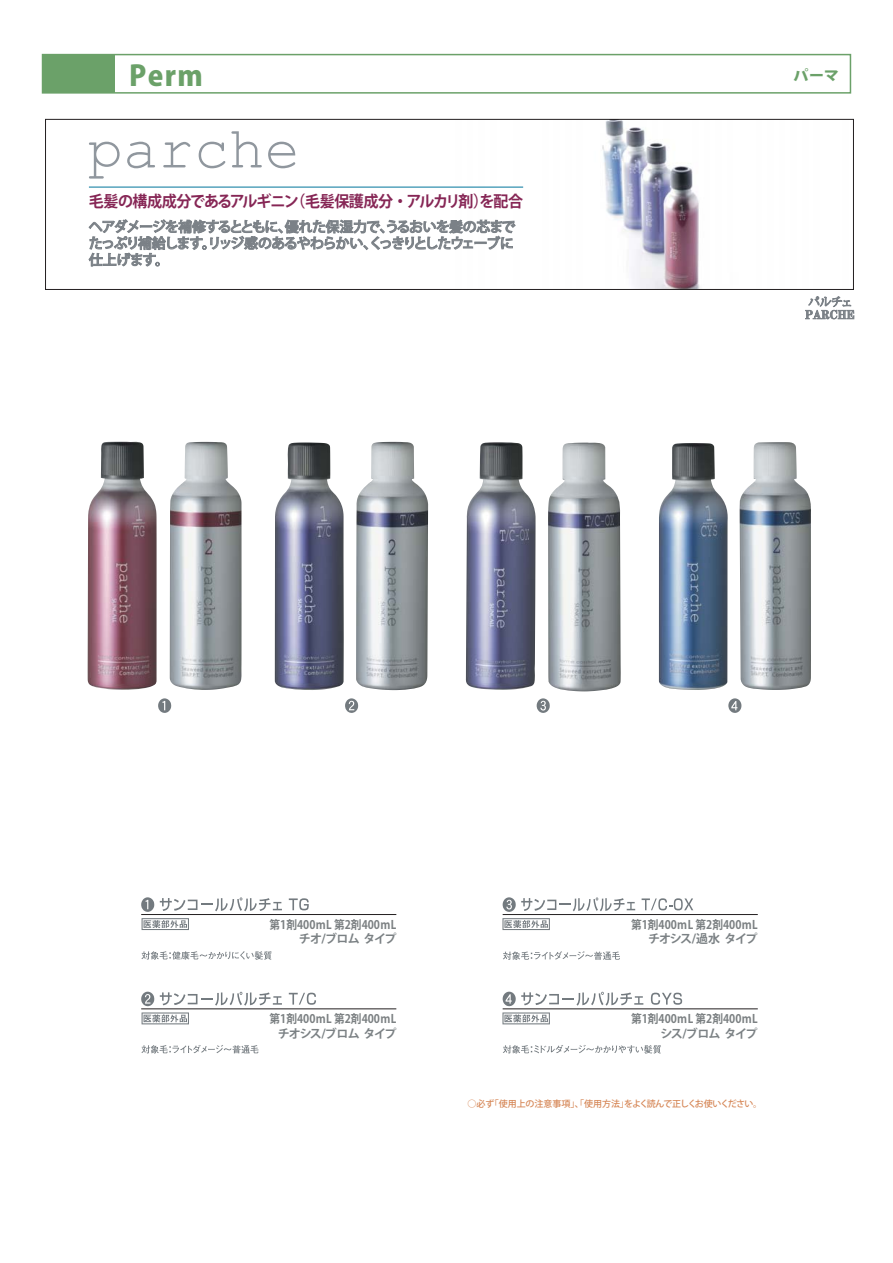
<style>
.page{position:relative;width:893px;height:1263px;background:#fff}
.page>*{position:absolute;margin:0;border:0;box-sizing:border-box;transform-origin:0 0}
.t1{font:28.05px "Koz Go Pro Heavy 90 msp RKSJ H";color:#6ba169}
.t2{font:15.75px "Koz Go Pro Bold 90 msp RKSJ H";letter-spacing:-.065em;color:#862655;scale:.95 1}
.t3{font:15px "Koz Go Pro Heavy 90 msp RKSJ H";color:#6ba169}
.t4{font:13.8px/16.5px "Koz Go Pro Medium 90 msp RKSJ H";letter-spacing:-.07em;color:#737a7f;text-align:justify}
.t5{font:12px "Koz Go Pro Bold 90 msp RKSJ H";letter-spacing:-.1em;color:#7b8184}
.t6{font:11.85px "Koz Go Pro Bold 90 msp RKSJ H";color:#7b8082;scale:.91 1}
.t7{font:11.55px "Midashi Min Pro MA31 90 msp RKSJ H";letter-spacing:.05em;color:#737a7f}
.t8{font:11.55px "Koz Min Pr 6 N Regular 90 msp RKSJ H";color:#737a7f}
.t9{font:9px "Koz Go Pr 6 N Medium 90 msp RKSJ H";letter-spacing:-.015em;color:#d68757}
.s1{color:#7b8187}
</style>
<div class="page">
<img style="left:449px;top:121px;width:251px;height:167px">
<div style="left:45px;top:119px;width:808px;height:171px;border:1px solid #231f20"></div>
<img style="left:88px;top:441px;width:69px;height:249px">
<img style="left:170px;top:442px;width:72px;height:248px">
<img style="left:275px;top:442px;width:69px;height:248px">
<img style="left:356px;top:442px;width:72px;height:248px">
<img style="left:466px;top:442px;width:69px;height:248px">
<img style="left:548px;top:442px;width:73px;height:249px">
<img style="left:659px;top:443px;width:69px;height:247px">
<img style="left:739px;top:442px;width:72px;height:248px">
<svg style="left:158px;top:698px;width:13px;height:15px"></svg>
<svg style="left:345px;top:698px;width:13px;height:15px"></svg>
<svg style="left:537px;top:698px;width:13px;height:15px"></svg>
<svg style="left:728px;top:698px;width:13px;height:15px"></svg>
<div style="left:42px;top:54px;width:809px;height:40px;border:2px solid #6ba169"></div>
<div style="left:43px;top:55px;width:72px;height:38px;background:#6ba169"></div>
<hr style="left:89px;top:187px;width:434px;height:1px;background:#00759b">
<svg style="left:89px;top:142px;width:31px;height:37px"></svg>
<svg style="left:127px;top:142px;width:28px;height:26px"></svg>
<svg style="left:163px;top:142px;width:27px;height:25px"></svg>
<svg style="left:199px;top:142px;width:26px;height:26px"></svg>
<svg style="left:231px;top:131px;width:31px;height:36px"></svg>
<svg style="left:268px;top:142px;width:27px;height:26px"></svg>
<svg style="left:160px;top:897px;width:122px;height:14px"></svg>
<svg style="left:289px;top:898px;width:20px;height:12px"></svg>
<hr style="left:141px;top:914px;width:255px;height:1px;background:#231f20">
<svg style="left:141px;top:951px;width:131px;height:9px"></svg>
<svg style="left:160px;top:992px;width:122px;height:14px"></svg>
<svg style="left:289px;top:993px;width:27px;height:12px"></svg>
<hr style="left:141px;top:1008px;width:255px;height:1px;background:#231f20">
<svg style="left:141px;top:1045px;width:117px;height:8px"></svg>
<svg style="left:642px;top:898px;width:51px;height:12px"></svg>
<hr style="left:503px;top:914px;width:255px;height:1px;background:#231f20">
<svg style="left:503px;top:951px;width:117px;height:9px"></svg>
<svg style="left:651px;top:993px;width:31px;height:12px"></svg>
<hr style="left:503px;top:1008px;width:255px;height:1px;background:#231f20">
<svg style="left:503px;top:1045px;width:158px;height:8px"></svg>
<svg style="left:141px;top:897px;width:13px;height:15px"></svg>
<svg style="left:141px;top:992px;width:13px;height:14px"></svg>
<svg style="left:503px;top:897px;width:132px;height:15px"></svg>
<svg style="left:503px;top:992px;width:140px;height:14px"></svg>
<svg style="left:142px;top:918px;width:47px;height:12px"></svg>
<svg style="left:142px;top:1012px;width:47px;height:12px"></svg>
<svg style="left:502px;top:1012px;width:48px;height:12px"></svg>
<svg style="left:502px;top:918px;width:48px;height:12px"></svg>
<h1 class="t1" style="left:129px;top:64px;width:75px">Perm</h1>
<p class="t3" style="left:794px;top:69px;width:47px">パーマ</p>
<p class="t2" style="left:89px;top:196px;width:459px">毛髪の構成成分であるアルギニン（毛髪保護成分・アルカリ剤）を配合</p>
<p class="t4" style="left:89px;top:220px;width:428px"><span class="s1">ヘアダメージを補修するとともに、</span>優れた保湿力で、うるおいを髪の芯まで<span class="s1">たっぷり補給します。</span>リッジ感のあるやわらかい、くっきりとしたウェーブに仕上げます。</p>
<p class="t8" style="left:808px;top:297px;width:46px">パルチェ</p>
<p class="t7" style="left:805px;top:310px;width:50px">PARCHE</p>
<p class="t6" style="left:270px;top:919px;width:141px">第1剤400ｍL 第2剤400ｍL</p>
<p class="t5" style="left:299px;top:934px;width:99px">チオ/ブロム タイプ</p>
<p class="t6" style="left:631px;top:919px;width:141px">第1剤400ｍL 第2剤400ｍL</p>
<p class="t5" style="left:648px;top:934px;width:111px">チオシス/過水 タイプ</p>
<p class="t6" style="left:270px;top:1014px;width:141px">第1剤400ｍL 第2剤400ｍL</p>
<p class="t6" style="left:631px;top:1014px;width:141px">第1剤400ｍL 第2剤400ｍL</p>
<p class="t5" style="left:278px;top:1028px;width:120px">チオシス/ブロム タイプ</p>
<p class="t5" style="left:661px;top:1028px;width:98px">シス/ブロム タイプ</p>
<p class="t9" style="left:467px;top:1101px;width:296px">○必ず「使用上の注意事項」、「使用方法」をよく読んで正しくお使いください。</p>
</div>
